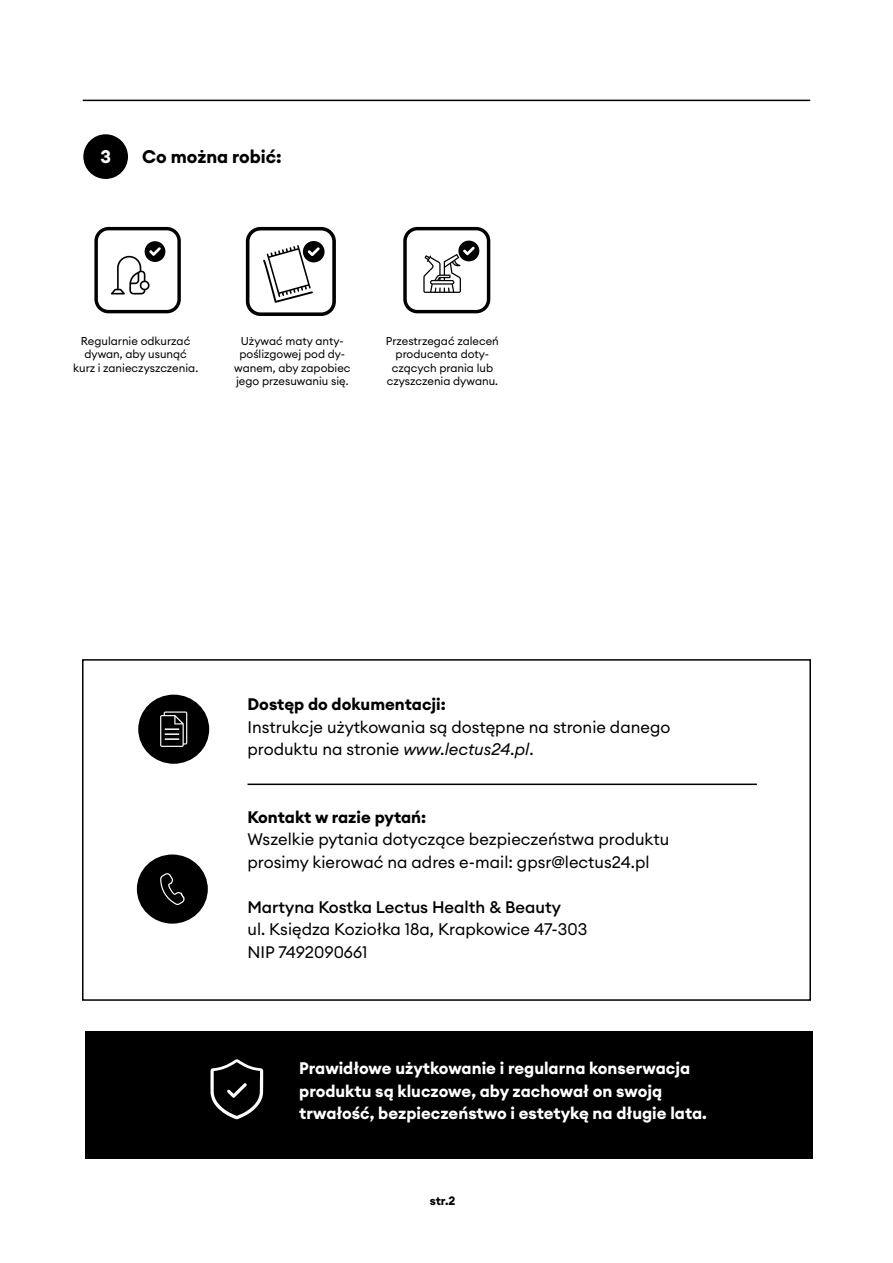
<style>
.page{position:relative;width:893px;height:1263px;background:#fff}
.page>*{position:absolute;margin:0;border:0;box-sizing:border-box;transform-origin:0 0}
.t1{font:700 18px "Euclid Circular A";color:#000}
.t2{font:700 18px "Euclid Circular A";color:#fff}
.t3{font:16.5px/22.5px "Euclid Circular A";color:#000}
.t4{font:700 16.5px/22.5px "Euclid Circular A";color:#fff}
.t5{font:700 16.5px "Euclid Circular A";color:#000}
.t6{font:500 16.5px "Euclid Circular A";color:#000}
.t7{font:700 12px "Euclid Circular A";color:#000}
.t8{font:11.25px/13.5px "Euclid Circular A";color:#000;text-align:center}
.s1{font-style:italic}
</style>
<div class="page">
<div style="left:85px;top:1031px;width:727px;height:128px;background:#000"></div>
<hr style="left:83px;top:100px;width:727px;height:1px;background:#000">
<div style="left:83px;top:134px;width:45px;height:45px;background:#000;border-radius:50%"></div>
<svg style="left:210px;top:1059px;width:53px;height:60px"></svg>
<svg style="left:94px;top:227px;width:87px;height:86px"></svg>
<svg style="left:403px;top:227px;width:87px;height:86px"></svg>
<svg style="left:246px;top:227px;width:90px;height:89px"></svg>
<div style="left:138px;top:695px;width:71px;height:69px;background:#000;border-radius:50%"></div>
<div style="left:137px;top:854px;width:71px;height:70px;background:#000;border-radius:50%"></div>
<svg style="left:160px;top:873px;width:25px;height:32px"></svg>
<div style="left:82px;top:659px;width:729px;height:342px;border:2px solid #000"></div>
<hr style="left:247px;top:783px;width:510px;height:2px;background:#000">
<svg style="left:160px;top:711px;width:27px;height:36px"></svg>
<p class="t2" style="left:100px;top:145px;width:12px">3</p>
<p class="t1" style="left:142px;top:145px;width:141px">Co można robić:</p>
<p class="t8" style="left:73px;top:334px;width:127px">Regularnie odkurzać dywan, aby usunąć kurz i zanieczyszczenia.</p>
<p class="t8" style="left:386px;top:334px;width:114px">Przestrzegać zaleceń producenta doty&shy;czących prania lub czyszczenia dywanu.</p>
<p class="t8" style="left:234px;top:334px;width:118px">Używać maty anty&shy;poślizgowej pod dy&shy;wanem, aby zapobiec jego przesuwaniu się.</p>
<p class="t5" style="left:247px;top:694px;width:200px">Dostęp do dokumentacji:</p>
<p class="t3" style="left:247px;top:715px;width:424px">Instrukcje użytkowania są dostępne na stronie danego produktu na stronie <span class="s1">www.lectus24.pl</span>.</p>
<p class="t5" style="left:247px;top:806px;width:180px">Kontakt w razie pytań:</p>
<p class="t3" style="left:247px;top:828px;width:423px">Wszelkie pytania dotyczące bezpieczeństwa produktu prosimy kierować na adres e-mail: gpsr@lectus24.pl</p>
<p class="t6" style="left:247px;top:896px;width:315px">Martyna Kostka Lectus Health &amp; Beauty</p>
<p class="t3" style="left:247px;top:918px;width:341px">ul. Księdza Koziołka 18a, Krapkowice 47-303<br>NIP 7492090661</p>
<p class="t4" style="left:299px;top:1057px;width:409px">Prawidłowe użytkowanie i regularna konserwacja produktu są kluczowe, aby zachował on swoją trwałość, bezpieczeństwo i estetykę na długie lata.</p>
<p class="t7" style="left:430px;top:1192px;width:27px">str.2</p>
</div>
